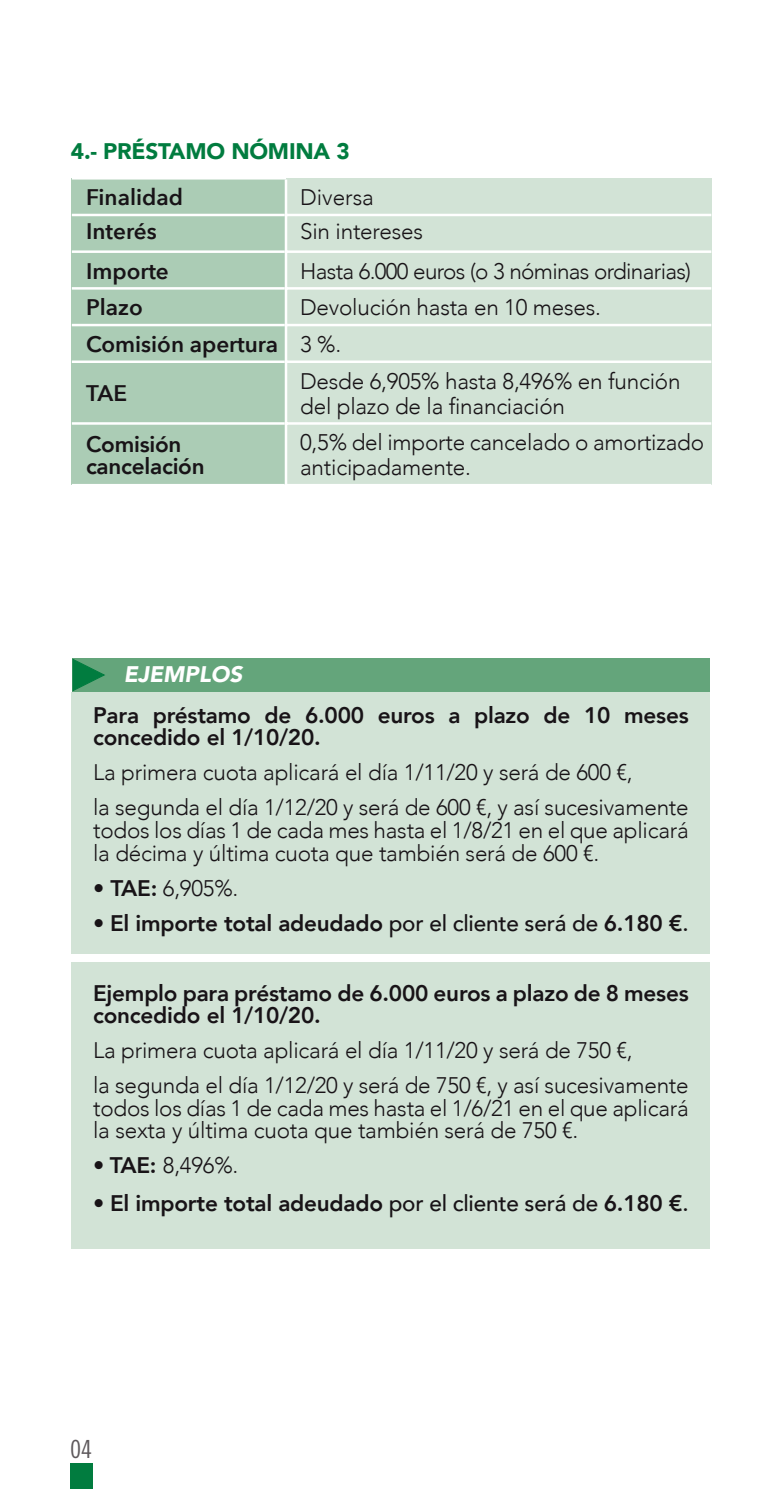
<style>
.page{position:relative;width:780px;height:1489px;background:#fff}
.page>*{position:absolute;margin:0;border:0;box-sizing:border-box;transform-origin:0 0}
.t1{font:25px "Trade Gothic LT Std Cn 18";color:#5d585b}
.t2{font:300 22.5px/25px "Avenir";letter-spacing:-.01em;color:#181317}
.t3{font:800 22.5px/22.5px "Avenir";letter-spacing:-.01em;color:#181317}
.t4{font:600 22.5px/49.2px "Avenir Next";color:#181317}
.t5{font:300 22.5px "Avenir";letter-spacing:-.03em;color:#181317}
.t6{font:900 22.5px "Avenir";letter-spacing:-.01em;color:#017c3f}
.t7{font:italic 900 22.5px "Avenir";color:#fff}
.s1{font-family:"Avenir";font-weight:300}
.s2{font-weight:800}
.s3{font-weight:500}
</style>
<div class="page">
<div style="left:70px;top:1463px;width:22px;height:25px;background:#017c3f"></div>
<div style="left:72px;top:178px;width:214px;height:307px;background:#abccb5"></div>
<div style="left:286px;top:178px;width:425px;height:307px;background:#d2e3d6"></div>
<hr style="left:285px;top:179px;width:2px;height:307px;background:#fff">
<hr style="left:286px;top:214px;width:425px;height:2px;background:#fff">
<hr style="left:286px;top:250px;width:425px;height:3px;background:#fff">
<hr style="left:286px;top:287px;width:425px;height:2px;background:#fff">
<hr style="left:286px;top:324px;width:425px;height:2px;background:#fff">
<hr style="left:286px;top:360px;width:425px;height:3px;background:#fff">
<hr style="left:286px;top:422px;width:425px;height:2px;background:#fff">
<hr style="left:286px;top:484px;width:425px;height:2px;background:#fff">
<hr style="left:72px;top:177px;width:214px;height:2px;background:#fff">
<hr style="left:72px;top:214px;width:213px;height:2px;background:#fff">
<hr style="left:72px;top:250px;width:213px;height:3px;background:#fff">
<hr style="left:72px;top:287px;width:213px;height:2px;background:#fff">
<hr style="left:72px;top:324px;width:213px;height:2px;background:#fff">
<hr style="left:72px;top:360px;width:213px;height:3px;background:#fff">
<hr style="left:72px;top:422px;width:213px;height:2px;background:#fff">
<hr style="left:72px;top:484px;width:213px;height:2px;background:#fff">
<div style="left:72px;top:691px;width:638px;height:557px;background:#d2e3d6"></div>
<div style="left:72px;top:658px;width:638px;height:33px;background:#64a57b"></div>
<svg style="left:72px;top:658px;width:33px;height:34px"></svg>
<div style="left:42px;top:954px;width:674px;height:7px;background:#fff"></div>
<p class="t6" style="left:71px;top:136px;width:280px">4.- PRÉSTAMO NÓMINA 3</p>
<p class="t4" style="left:86px;top:173px;width:98px">Finalidad</p>
<p class="t2" style="left:300px;top:185px;width:75px">Diversa</p>
<p class="t4" style="left:86px;top:207px;width:72px">Interés</p>
<p class="t2" style="left:300px;top:219px;width:124px">Sin intereses</p>
<p class="t4" style="left:86px;top:247px;width:84px">Importe</p>
<p class="t5" style="left:300px;top:256px;width:392px">Hasta 6.000 euros (o 3 nóminas ordinarias)</p>
<p class="t4" style="left:86px;top:283px;width:58px">Plazo</p>
<p class="t2" style="left:300px;top:295px;width:302px">Devolución hasta en 10 meses.</p>
<p class="t4" style="left:86px;top:320px;width:257px">Comisión apertura <span class="s1">3 %.<br></span>TAE</p>
<p class="t2" style="left:300px;top:368px;width:382px">Desde 6,905% hasta 8,496% en función del plazo de la financiación</p>
<p class="t3" style="left:86px;top:432px;width:120px">Comisión cancelación</p>
<p class="t2" style="left:300px;top:430px;width:405px">0,5% del importe cancelado o amortizado anticipadamente.</p>
<p class="t7" style="left:124px;top:659px;width:120px">EJEMPLOS</p>
<p class="t3" style="left:93px;top:704px;width:597px">Para préstamo de 6.000 euros a plazo de 10 meses concedido el 1/10/20.</p>
<p class="t2" style="left:93px;top:755px;width:597px;line-height:35px">La primera cuota aplicará el día 1/11/20 y será de 600 €,<br>la segunda el día 1/12/20 y será de 600 €, y así sucesivamente</p>
<p class="t2" style="left:93px;top:819px;width:597px;line-height:22.5px">todos los días 1 de cada mes hasta el 1/8/21 en el que aplicará la décima y última cuota que también será de 600 €.</p>
<p class="t2" style="left:93px;top:875px;width:147px"><span class="s2">• TAE:</span> 6,905%.</p>
<p class="t3" style="left:93px;top:911px;width:597px"><span class="s3">•</span> El importe total adeudado <span class="s3">por el cliente será de</span> 6.180 €<span class="s3">.</span></p>
<p class="t3" style="left:93px;top:981px;width:597px">Ejemplo para préstamo de 6.000 euros a plazo de 8 meses concedido el 1/10/20.</p>
<p class="t2" style="left:93px;top:1032px;width:597px;line-height:35px">La primera cuota aplicará el día 1/11/20 y será de 750 €,<br>la segunda el día 1/12/20 y será de 750 €, y así sucesivamente</p>
<p class="t2" style="left:93px;top:1096px;width:597px;line-height:22.5px">todos los días 1 de cada mes hasta el 1/6/21 en el que aplicará la sexta y última cuota que también será de 750 €.</p>
<p class="t2" style="left:93px;top:1152px;width:147px">• <span class="s2">TAE:</span> 8,496%.</p>
<p class="t3" style="left:93px;top:1191px;width:597px"><span class="s3">•</span> El importe total adeudado <span class="s3">por el cliente será de</span> 6.180 €<span class="s3">.</span></p>
<p class="t1" style="left:70px;top:1440px;width:24px">04</p>
</div>
